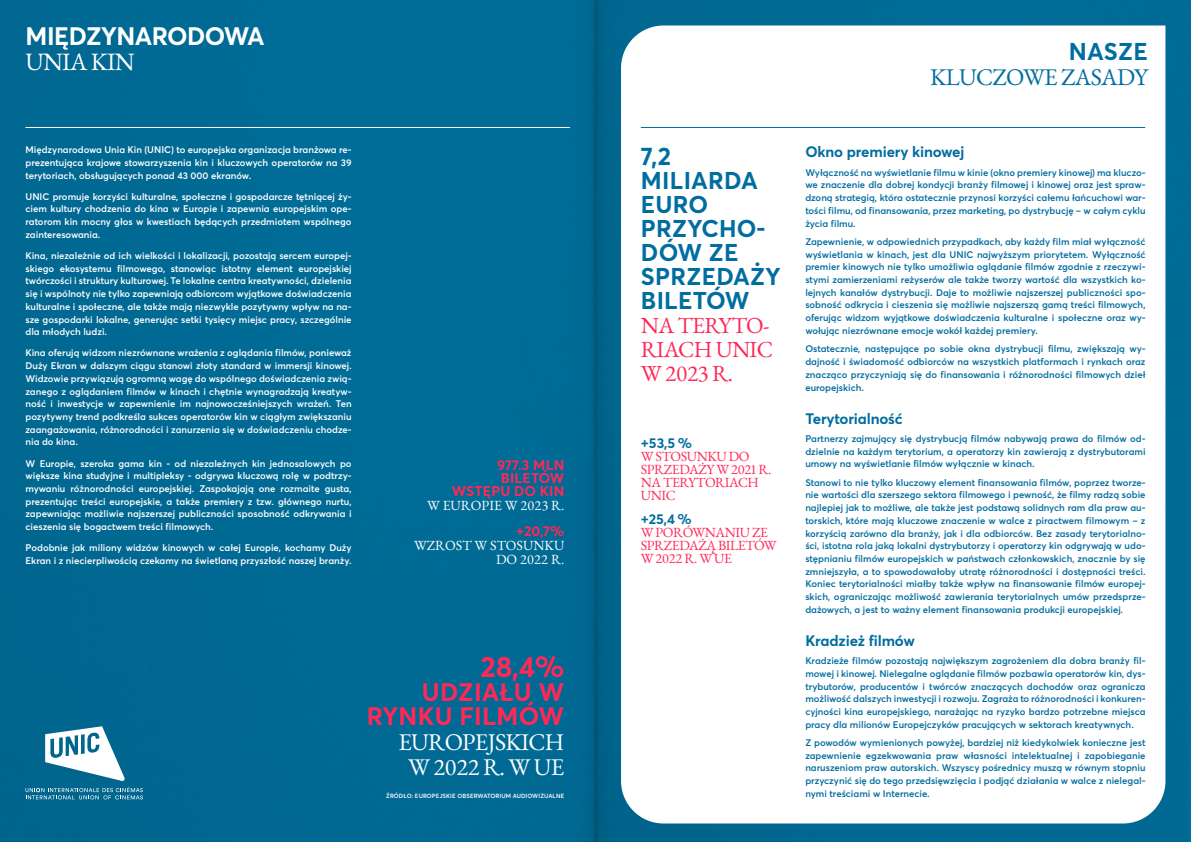
<style>
.page{position:relative;width:1191px;height:842px;background:#006d98}
.page>*{position:absolute;margin:0;border:0;box-sizing:border-box;transform-origin:0 0}
.t1{font:700 29px "Averta Std";color:#ff2857}
.t2{font:700 25px/24px "Averta Std";letter-spacing:.01em;color:#ff2857;text-align:right}
.t3{font:700 25px "Averta Std";letter-spacing:-.02em;color:#fff}
.t4{font:25px "EB Garamond";letter-spacing:-.03em;color:#fff}
.t5{font:700 25px "Averta Std";color:#006da0}
.t6{font:700 24px/24px "Averta Std";letter-spacing:.01em;color:#006da0}
.t7{font:24px/25px "EB Garamond";letter-spacing:-.03em;color:#fff;text-align:center}
.t8{font:24px "EB Garamond";letter-spacing:-.03em;color:#006da0}
.t9{font:23px/24px "EB Garamond";letter-spacing:-.03em;color:#ff2857}
.t10{font:700 15px "Averta Std";letter-spacing:-.01em;color:#006da0}
.t11{font:14px/13px "EB Garamond";letter-spacing:-.03em;color:#ff2857}
.t12{font:14px/14px "EB Garamond";color:#fff;text-align:right}
.t13{font:700 14px/13px "Averta Std";letter-spacing:.01em;color:#ff2857;text-align:right}
.t14{font:700 14px "Averta Std";color:#006da0}
.t15{font:600 9.5px/12.7px "Averta Std";color:#006da0;text-align:justify}
.t16{font:600 9.5px/12.7px "Averta Std";color:#fff;text-align:justify}
.t17{font:600 6px "Averta Std";letter-spacing:.01em;color:#fff}
</style>
<div class="page">
<svg style="left:45px;top:726px;width:80px;height:55px"></svg>
<svg style="left:26px;top:787px;width:117px;height:12px"></svg>
<hr style="left:26px;top:127px;width:544px;height:1px;background:#fff">
<div style="left:621px;top:26px;width:544px;height:797px;background:#fff"></div>
<hr style="left:641px;top:127px;width:504px;height:1px;background:#006da0">
<h2 class="t3" style="left:26px;top:20px;width:240px">MIĘDZYNARODOWA</h2>
<h2 class="t4" style="left:26px;top:45px;width:111px">UNIA KIN</h2>
<p class="t16" style="left:26px;top:143px;width:327px">Międzynarodowa Unia Kin (UNIC) to europejska organizacja branżowa re&shy;prezentująca krajowe stowarzyszenia kin i kluczowych operatorów na 39 terytoriach, obsługujących ponad 43 000 ekranów.</p>
<p class="t16" style="left:26px;top:190px;width:328px">UNIC promuje korzyści kulturalne, społeczne i gospodarcze tętniącej ży&shy;ciem kultury chodzenia do kina w Europie i zapewnia europejskim ope&shy;ratorom kin mocny głos w kwestiach będących przedmiotem wspólnego zainteresowania.</p>
<p class="t16" style="left:26px;top:249px;width:328px">Kina, niezależnie od ich wielkości i lokalizacji, pozostają sercem europej&shy;skiego ekosystemu filmowego, stanowiąc istotny element europejskiej twórczości i struktury kulturowej. Te lokalne centra kreatywności, dzielenia się i wspólnoty nie tylko zapewniają odbiorcom wyjątkowe doświadczenia kulturalne i społeczne, ale także mają niezwykle pozytywny wpływ na na&shy;sze gospodarki lokalne, generując setki tysięcy miejsc pracy, szczególnie dla młodych ludzi.</p>
<p class="t16" style="left:26px;top:347px;width:328px">Kina oferują widzom niezrównane wrażenia z oglądania filmów, ponieważ Duży Ekran w dalszym ciągu stanowi złoty standard w immersji kinowej.<br>Widzowie przywiązują ogromną wagę do wspólnego doświadczenia zwią&shy;zanego z oglądaniem filmów w kinach i chętnie wynagradzają kreatyw&shy;ność i inwestycje w zapewnienie im najnowocześniejszych wrażeń. Ten pozytywny trend podkreśla sukces operatorów kin w ciągłym zwiększaniu zaangażowania, różnorodności i zanurzenia się w doświadczeniu chodze&shy;nia do kina.</p>
<p class="t16" style="left:26px;top:457px;width:328px">W Europie, szeroka gama kin - od niezależnych kin jednosalowych po większe kina studyjne i multipleksy - odgrywa kluczową rolę w podtrzy&shy;mywaniu różnorodności europejskiej. Zaspokajają one rozmaite gusta, prezentując treści europejskie, a także premiery z tzw. głównego nurtu, zapewniając możliwie najszerszej publiczności sposobność odkrywania i cieszenia się bogactwem treści filmowych.</p>
<p class="t16" style="left:26px;top:541px;width:328px;line-height:13px">Podobnie jak miliony widzów kinowych w całej Europie, kochamy Duży<br>Ekran i z niecierpliwością czekamy na świetlaną przyszłość naszej branży.</p>
<h3 class="t13" style="left:452px;top:458px;width:114px">977.3 MLN<br>BILETÓW<br>WSTĘPU DO KIN</h3>
<h3 class="t12" style="left:427px;top:498px;width:139px">W EUROPIE W 2023 R.</h3>
<h3 class="t13" style="left:516px;top:524px;width:50px">+20,7%</h3>
<h3 class="t12" style="left:414px;top:538px;width:152px">WZROST W STOSUNKU<br>DO 2022 R.</h3>
<h1 class="t1" style="left:480px;top:648px;width:85px">28,4%</h1>
<h2 class="t2" style="left:367px;top:680px;width:199px">UDZIAŁU W<br>RYNKU FILMÓW</h2>
<h3 class="t7" style="left:398px;top:729px;width:167px">EUROPEJSKICH<br>W 2022 R. W UE</h3>
<p class="t17" style="left:386px;top:792px;width:180px">ŹRÓDŁO: EUROPEJSKIE OBSERWATORIUM AUDIOWIZUALNE</p>
<h2 class="t5" style="left:641px;top:140px;width:32px">7,2</h2>
<h3 class="t6" style="left:641px;top:168px;width:141px">MILIARDA<br>EURO<br>PRZYCHO-<br>DÓW ZE<br>SPRZEDAŻY<br>BILETÓW</h3>
<h3 class="t9" style="left:641px;top:313px;width:134px">NA TERYTO-<br>RIACH UNIC<br>W 2023 R.</h3>
<h3 class="t14" style="left:641px;top:434px;width:53px">+53,5 %</h3>
<h3 class="t11" style="left:641px;top:450px;width:132px">W STOSUNKU DO<br>SPRZEDAŻY W 2021 R.<br>NA TERYTORIACH<br>UNIC</h3>
<h3 class="t14" style="left:641px;top:510px;width:53px">+25,4 %</h3>
<h3 class="t11" style="left:641px;top:526px;width:137px">W PORÓWNANIU ZE<br>SPRZEDAŻĄ BILETÓW<br>W 2022 R. W UE</h3>
<h3 class="t6" style="left:1068px;top:39px;width:81px">NASZE</h3>
<h3 class="t8" style="left:930px;top:61px;width:219px">KLUCZOWE ZASADY</h3>
<h3 class="t10" style="left:805px;top:142px;width:160px">Okno premiery kinowej</h3>
<p class="t15" style="left:805px;top:166px;width:342px">Wyłączność na wyświetlanie filmu w kinie (okno premiery kinowej) ma kluczo&shy;we znaczenie dla dobrej kondycji branży filmowej i kinowej oraz jest spraw&shy;dzoną strategią, która ostatecznie przynosi korzyści całemu łańcuchowi war&shy;tości filmu, od finansowania, przez marketing, po dystrybucję – w całym cyklu życia filmu.</p>
<p class="t15" style="left:805px;top:235px;width:342px">Zapewnienie, w odpowiednich przypadkach, aby każdy film miał wyłączność wyświetlania w kinach, jest dla UNIC najwyższym priorytetem. Wyłączność premier kinowych nie tylko umożliwia oglądanie filmów zgodnie z rzeczywi&shy;stymi zamierzeniami reżyserów ale także tworzy wartość dla wszystkich ko&shy;lejnych kanałów dystrybucji. Daje to możliwie najszerszej publiczności spo&shy;sobność odkrycia i cieszenia się możliwie najszerszą gamą treści filmowych, oferując widzom wyjątkowe doświadczenia kulturalne i społeczne oraz wy&shy;wołując niezrównane emocje wokół każdej premiery.</p>
<p class="t15" style="left:805px;top:342px;width:342px">Ostatecznie, następujące po sobie okna dystrybucji filmu, zwiększają wy&shy;dajność i świadomość odbiorców na wszystkich platformach i rynkach oraz znacząco przyczyniają się do finansowania i różnorodności filmowych dzieł europejskich.</p>
<h3 class="t10" style="left:805px;top:409px;width:99px">Terytorialność</h3>
<p class="t15" style="left:805px;top:432px;width:342px">Partnerzy zajmujący się dystrybucją filmów nabywają prawa do filmów od&shy;dzielnie na każdym terytorium, a operatorzy kin zawierają z dystrybutorami umowy na wyświetlanie filmów wyłącznie w kinach.</p>
<p class="t15" style="left:805px;top:476px;width:342px">Stanowi to nie tylko kluczowy element finansowania filmów, poprzez tworze&shy;nie wartości dla szerszego sektora filmowego i pewność, że filmy radzą sobie najlepiej jak to możliwe, ale także jest podstawą solidnych ram dla praw au&shy;torskich, które mają kluczowe znaczenie w walce z piractwem filmowym – z korzyścią zarówno dla branży, jak i dla odbiorców. Bez zasady terytorialno&shy;ści, istotna rola jaką lokalni dystrybutorzy i operatorzy kin odgrywają w udo&shy;stępnianiu filmów europejskich w państwach członkowskich, znacznie by się zmniejszyła, a to spowodowałoby utratę różnorodności i dostępności treści.<br>Koniec terytorialności miałby także wpływ na finansowanie filmów europej&shy;skich, ograniczając możliwość zawierania terytorialnych umów przedsprze&shy;dażowych, a jest to ważny element finansowania produkcji europejskiej.</p>
<h3 class="t10" style="left:805px;top:631px;width:111px">Kradzież filmów</h3>
<p class="t15" style="left:805px;top:654px;width:342px">Kradzieże filmów pozostają największym zagrożeniem dla dobra branży fil&shy;mowej i kinowej. Nielegalne oglądanie filmów pozbawia operatorów kin, dys&shy;trybutorów, producentów i twórców znaczących dochodów oraz ogranicza możliwość dalszych inwestycji i rozwoju. Zagraża to różnorodności i konkuren&shy;cyjności kina europejskiego, narażając na ryzyko bardzo potrzebne miejsca pracy dla milionów Europejczyków pracujących w sektorach kreatywnych.</p>
<p class="t15" style="left:805px;top:736px;width:342px">Z powodów wymienionych powyżej, bardziej niż kiedykolwiek konieczne jest zapewnienie egzekwowania praw własności intelektualnej i zapobieganie naruszeniom praw autorskich. Wszyscy pośrednicy muszą w równym stopniu przyczynić się do tego przedsięwzięcia i podjąć działania w walce z nielegal&shy;nymi treściami w Internecie.</p>
</div>
